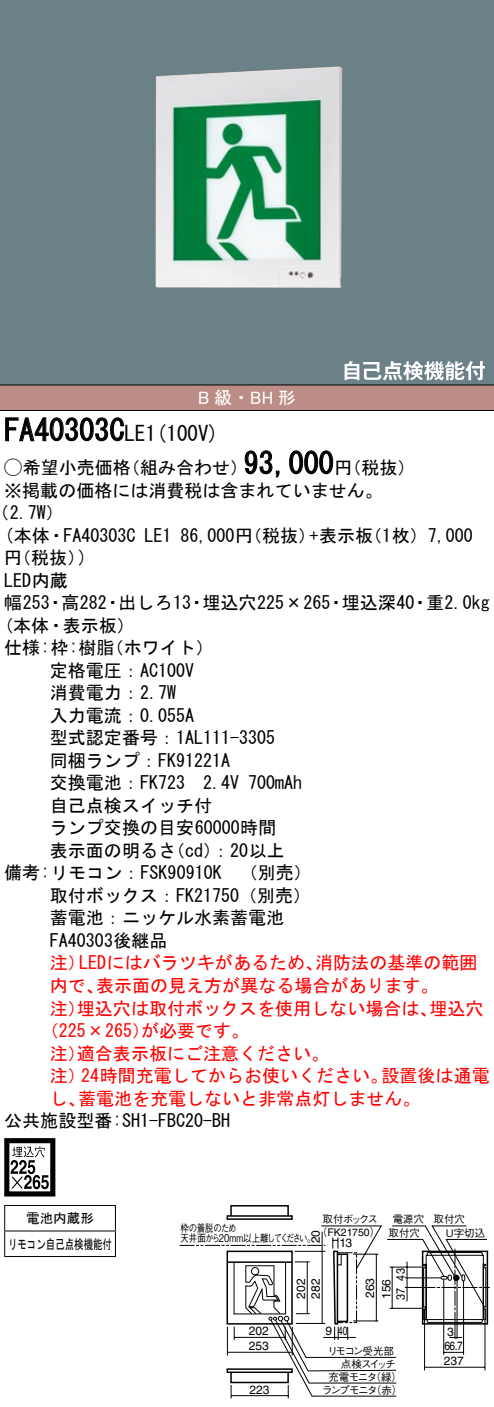
<style>
.page{position:relative;width:494px;height:1407px;background:#fff}
.page>*{position:absolute;margin:0;border:0;box-sizing:border-box;transform-origin:0 0}
.t1{font:30px "MS Gothic";color:#000}
.t2{font:21px "MS Gothic";color:#000}
.t3{font:18px/22.5px "MS Gothic";color:#000}
.t4{font:18px/22.5px "MS Gothic";color:#f00}
.t5{font:18px "MS P Gothic";color:#fff}
.t6{font:13.5px/25.5px "MS Gothic";color:#000;text-align:center}
.t7{font:12px/16.2px "Helvetica LT Std";color:#000}
.t8{font:12px/14.7px "Helvetica LT Std";color:#000;scale:.85 1}
.t9{font:12px "Helvetica LT Std";color:#000;scale:.9 1}
.t10{font:12px "Helvetica LT Std";color:#000;scale:.7 1}
.t11{font:10.5px/13.2px "Gothic BBB Pro Medium 90 pv RKSJ H";letter-spacing:-.065em;color:#000}
.t12{font:10.5px "Gothic BBB Pro Medium 90 pv RKSJ H";letter-spacing:-.065em;color:#000;scale:.8 1}
.t13{font:10.5px "Helvetica LT Std";color:#000}
.t14{font:10.5px "Gothic BBB Pro Medium 90 pv RKSJ H";letter-spacing:-.03em;color:#000;scale:.8 1}
.t15{font:10.5px "Gothic BBB Pro Medium 90 pv RKSJ H";letter-spacing:-.115em;color:#000}
.s1{font-size:30px}
.s2{font-family:"Ford Classification 1"}
.s3{font-family:"Gothic BBB Pro Medium 90 pv RKSJ H"}
</style>
<div class="page">
<div style="left:0;top:0;width:493px;height:359px;background:#6c8087"></div>
<img style="left:155px;top:66px;width:187px;height:222px">
<div style="left:0;top:359px;width:493px;height:25px;background:#6c8087"></div>
<svg style="left:344px;top:361px;width:140px;height:19px"></svg>
<div style="left:0;top:385px;width:493px;height:25px;background:#bc8d86"></div>
<hr style="left:0;top:384px;width:493px;height:1px;background:#000">
<hr style="left:0;top:410px;width:493px;height:1px;background:#000">
<svg style="left:5px;top:417px;width:119px;height:24px"></svg>
<svg style="left:244px;top:450px;width:36px;height:27px"></svg>
<svg style="left:289px;top:450px;width:44px;height:24px"></svg>
<svg style="left:4px;top:1138px;width:51px;height:58px"></svg>
<hr style="left:4px;top:1204px;width:112px;height:1px;background:#000">
<hr style="left:4px;top:1230px;width:112px;height:1px;background:#000">
<svg style="left:4px;top:1205px;width:1px;height:50px"></svg>
<svg style="left:115px;top:1205px;width:1px;height:50px"></svg>
<hr style="left:4px;top:1255px;width:112px;height:1px;background:#000">
<svg style="left:179px;top:1205px;width:310px;height:193px"></svg>
<p class="t5" style="left:198px;top:388px;width:99px">B級・ BH 形</p>
<p class="t2" style="left:109px;top:423px;width:111px"><span class="s1">C</span>LE (1 100 (V</p>
<h1 class="t1" style="left:4px;top:415px;width:107px">FA40303</h1>
<h1 class="t1" style="left:243px;top:448px;width:91px">93,000</h1>
<p class="t3" style="left:4px;top:456px;width:128px"><span class="s2">A</span>希望小売価格</p>
<p class="t3" style="left:4px;top:479px;width:379px">※掲載の価格には消費税は含まれていません。</p>
<p class="t3" style="left:-8px;top:501px;width:73px">（2.7 (W</p>
<p class="t3" style="left:122px;top:456px;width:127px">（組み合わせ）</p>
<p class="t3" style="left:334px;top:456px;width:82px">（円税抜(</p>
<p class="t3" style="left:79px;top:524px;width:58px;text-indent:-74px">(本体・FA40303C (</p>
<p class="t3" style="left:4px;top:546px;width:82px">（円税抜(<br>LED内蔵</p>
<p class="t3" style="left:144px;top:524px;width:28px">LE1</p>
<p class="t3" style="left:309px;top:524px;width:65px">+表示板</p>
<p class="t3" style="left:180px;top:524px;width:137px">86,000 （円税抜）</p>
<p class="t3" style="left:364px;top:524px;width:110px">（枚1 (7,000</p>
<p class="t3" style="left:61px;top:591px;width:47px">高282</p>
<p class="t3" style="left:4px;top:591px;width:47px">幅253</p>
<p class="t3" style="left:-5px;top:614px;width:141px">（本体・表示板(</p>
<p class="t3" style="left:106px;top:636px;width:109px">（ホワイト(</p>
<p class="t3" style="left:202px;top:591px;width:129px">埋込穴225×265</p>
<p class="t3" style="left:425px;top:591px;width:65px">重2.0kg</p>
<p class="t3" style="left:118px;top:591px;width:74px">出しろ13</p>
<p class="t3" style="left:341px;top:591px;width:74px">埋込深40</p>
<p class="t3" style="left:47px;top:591px;width:19px">・</p>
<p class="t3" style="left:104px;top:591px;width:19px">・</p>
<p class="t3" style="left:188px;top:591px;width:19px">・</p>
<p class="t3" style="left:327px;top:591px;width:19px">・</p>
<p class="t3" style="left:411px;top:591px;width:19px">・</p>
<p class="t3" style="left:4px;top:636px;width:112px">仕様枠: :樹脂</p>
<p class="t3" style="left:50px;top:659px;width:146px">定格電圧：AC100V</p>
<p class="t3" style="left:50px;top:681px;width:128px">消費電力：2.7W</p>
<p class="t3" style="left:50px;top:704px;width:146px">入力電流：0.055A</p>
<p class="t3" style="left:50px;top:726px;width:227px">型式認定番号：1AL111-3305</p>
<p class="t3" style="left:50px;top:749px;width:182px">同梱ランプ：FK91221A</p>
<p class="t3" style="left:248px;top:771px;width:55px">700mAh</p>
<p class="t3" style="left:50px;top:771px;width:191px">交換電池：FK723　2.4V</p>
<p class="t3" style="left:50px;top:794px;width:164px">自己点検スイッチ付</p>
<p class="t3" style="left:50px;top:816px;width:228px">ランプ交換の目安60000時間</p>
<p class="t3" style="left:212px;top:839px;width:74px">：20以上</p>
<p class="t3" style="left:50px;top:839px;width:128px">表示面の明るさ</p>
<p class="t3" style="left:167px;top:839px;width:55px">（cd）</p>
<p class="t3" style="left:50px;top:861px;width:263px;text-indent:-46px">備考:リモコン：FSK90910K<br>取付ボックス：FK21750（別売(蓄電池：ニッケル水素蓄電池<br>FA40303後継品</p>
<p class="t3" style="left:230px;top:861px;width:82px">　（別売(</p>
<p class="t4" style="left:79px;top:951px;width:245px">LEDにはバラツキがあるため、</p>
<p class="t4" style="left:315px;top:951px;width:163px">消防法の基準の範囲</p>
<p class="t4" style="left:50px;top:951px;width:37px">注）</p>
<p class="t4" style="left:96px;top:974px;width:344px">表示面の見え方が異なる場合があります。</p>
<p class="t4" style="left:50px;top:974px;width:56px">内で、</p>
<p class="t4" style="left:77px;top:996px;width:361px">埋込穴は取付ボックスを使用しない場合は、</p>
<p class="t4" style="left:50px;top:996px;width:37px">注）</p>
<p class="t4" style="left:429px;top:996px;width:55px">埋込穴</p>
<p class="t4" style="left:141px;top:1019px;width:109px">が必要です。</p>
<p class="t4" style="left:77px;top:1019px;width:253px;text-indent:-36px">（225×265）<br>適合表示板にご注意ください。</p>
<p class="t4" style="left:50px;top:1041px;width:37px">注）</p>
<p class="t4" style="left:381px;top:1064px;width:110px">設置後は通電</p>
<p class="t4" style="left:81px;top:1064px;width:308px">24時間充電してからお使いください。</p>
<p class="t4" style="left:78px;top:1064px;width:344px;text-indent:-28px">注）<br>蓄電池を充電しないと非常点灯しません。</p>
<p class="t4" style="left:50px;top:1086px;width:37px">し、</p>
<p class="t3" style="left:4px;top:1109px;width:227px">公共施設型番:SH1-FBC20-BH</p>
<p class="t6" style="left:8px;top:1205px;width:105px">電池内蔵形<br>リモコン自己点検機能付</p>
<p class="t11" style="left:322px;top:1210px;width:57px">取付ボックス</p>
<p class="t14" style="left:180px;top:1219px;width:72px">枠の着脱のため</p>
<p class="t13" style="left:316px;top:1226px;width:65px"><span class="s3">（</span>FK21750<span class="s3">）</span></p>
<p class="t7" style="left:307px;top:1243px;width:15px;rotate:-90deg">20</p>
<p class="t12" style="left:180px;top:1229px;width:170px">天井面から20mm以上離してください。</p>
<p class="t7" style="left:339px;top:1234px;width:14px">13</p>
<p class="t11" style="left:392px;top:1210px;width:33px">電源穴</p>
<p class="t11" style="left:388px;top:1224px;width:33px">取付穴</p>
<p class="t9" style="left:393px;top:1280px;width:15px;rotate:-90deg">43</p>
<p class="t7" style="left:361px;top:1298px;width:22px;rotate:-90deg">263<br>156</p>
<p class="t7" style="left:293px;top:1298px;width:22px;line-height:14.7px;rotate:-90deg">202<br>282</p>
<p class="t9" style="left:393px;top:1299px;width:15px;rotate:-90deg">37</p>
<p class="t11" style="left:433px;top:1210px;width:33px">取付穴</p>
<p class="t11" style="left:445px;top:1224px;width:41px">U字切込</p>
<p class="t7" style="left:248px;top:1322px;width:22px">202</p>
<p class="t10" style="left:338px;top:1323px;width:15px">40</p>
<p class="t7" style="left:325px;top:1322px;width:8px">9</p>
<p class="t7" style="left:446px;top:1322px;width:8px">3</p>
<p class="t7" style="left:248px;top:1337px;width:22px">253</p>
<p class="t7" style="left:249px;top:1380px;width:22px">223</p>
<p class="t15" style="left:327px;top:1342px;width:68px">リモコン受光部</p>
<p class="t11" style="left:370px;top:1381px;width:33px">（赤(</p>
<p class="t11" style="left:370px;top:1355px;width:33px;text-indent:-30px">点検スイッチ（緑(</p>
<p class="t11" style="left:328px;top:1368px;width:50px">充電モニタ</p>
<p class="t11" style="left:322px;top:1381px;width:57px">ランプモニタ</p>
<p class="t8" style="left:443px;top:1338px;width:25px">66.7<br>237</p>
</div>
